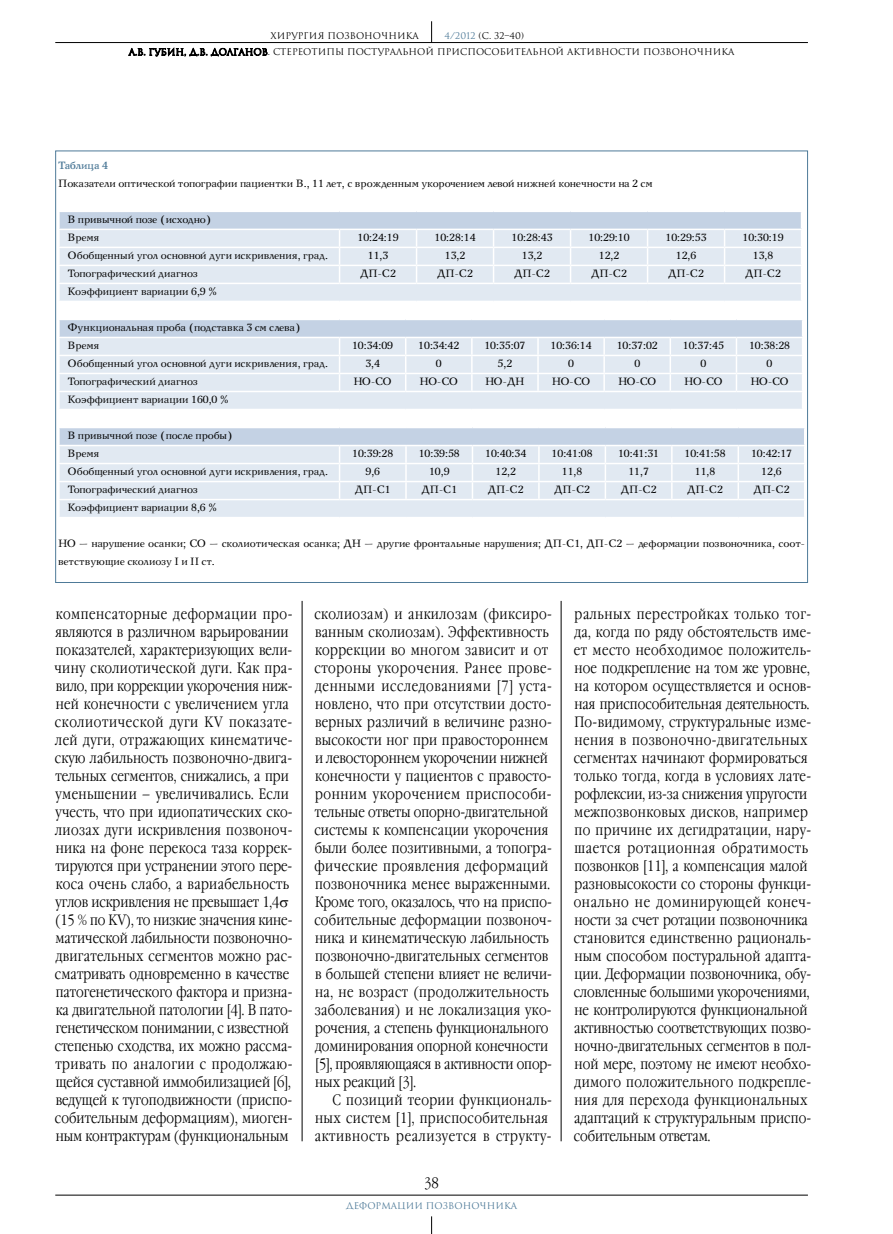
<style>
.page{position:relative;width:893px;height:1234px;background:#fff}
.page>*{position:absolute;margin:0;border:0;box-sizing:border-box;transform-origin:0 0}
.t1{font:300 15px/18px "Garamond Narrow C";letter-spacing:.01em;color:#000}
.t2{font:300 15px/18px "Garamond Narrow C";letter-spacing:.03em;color:#000}
.t3{font:10.5px/18px "New Journal C";color:#000}
.t4{font:10.5px "New Journal C";letter-spacing:-.02em;color:#000}
.t5{font:10.5px/18px "New Journal C";letter-spacing:-.025em;color:#000}
.t6{font:700 10.5px "New Journal C";letter-spacing:-.015em;color:#4e7a98}
.t7{font:9px/15.9px "Romul";color:#000}
.t8{font:9px "Romul";color:#4e7a98}
.s1{color:#4e7a98}
</style>
<div class="page">
<hr style="left:55px;top:1194px;width:753px;height:1px;background:#000">
<svg style="left:431px;top:1216px;width:1px;height:17px"></svg>
<hr style="left:55px;top:42px;width:753px;height:1px;background:#000">
<svg style="left:431px;top:21px;width:1px;height:21px"></svg>
<svg style="left:128px;top:48px;width:139px;height:9px"></svg>
<hr style="left:302px;top:600px;width:1px;height:540px;background:#000">
<hr style="left:561px;top:600px;width:1px;height:540px;background:#000">
<svg style="left:55px;top:150px;width:753px;height:433px"></svg>
<p class="t7" style="left:444px;top:28px;width:81px"><span class="s1">4/2012</span> (С. 32–40)</p>
<p class="t7" style="left:129px;top:28px;width:607px;text-indent:142px">ХИРУРГИЯ ПОЗВОНОЧНИКА<br>А.В. Губин, Д.В. Долганов. Стереотипы постуральной приспособительной активности позвоночника</p>
<p class="t6" style="left:58px;top:158px;width:51px">Таблица 4</p>
<p class="t4" style="left:58px;top:177px;width:596px">Показатели оптической топографии пациентки В., 11 лет, с врожденным укорочением левой нижней конечности на 2 см</p>
<p class="t5" style="left:67px;top:210px;width:146px">В привычной позе (исходно)<br>Время</p>
<p class="t3" style="left:358px;top:228px;width:43px">10:24:19</p>
<p class="t3" style="left:435px;top:228px;width:43px">10:28:14</p>
<p class="t3" style="left:512px;top:228px;width:43px">10:28:43</p>
<p class="t3" style="left:588px;top:228px;width:43px">10:29:10</p>
<p class="t3" style="left:665px;top:228px;width:43px">10:29:53</p>
<p class="t3" style="left:742px;top:228px;width:43px">10:30:19</p>
<p class="t3" style="left:67px;top:246px;width:262px">Обобщенный угол основной дуги искривления, град.</p>
<p class="t3" style="left:368px;top:246px;width:22px">11,3</p>
<p class="t3" style="left:445px;top:246px;width:22px">13,2</p>
<p class="t3" style="left:522px;top:246px;width:22px">13,2</p>
<p class="t3" style="left:599px;top:246px;width:22px">12,2</p>
<p class="t3" style="left:676px;top:246px;width:22px">12,6</p>
<p class="t3" style="left:753px;top:246px;width:22px">13,8</p>
<p class="t5" style="left:67px;top:264px;width:132px">Топографический диагноз</p>
<p class="t3" style="left:360px;top:264px;width:37px">ДП-С2</p>
<p class="t3" style="left:437px;top:264px;width:37px">ДП-С2</p>
<p class="t3" style="left:514px;top:264px;width:37px">ДП-С2</p>
<p class="t3" style="left:591px;top:264px;width:37px">ДП-С2</p>
<p class="t3" style="left:668px;top:264px;width:37px">ДП-С2</p>
<p class="t3" style="left:745px;top:264px;width:37px">ДП-С2</p>
<p class="t3" style="left:67px;top:282px;width:151px">Коэффициент вариации 6,9 %</p>
<p class="t3" style="left:67px;top:318px;width:235px">Функциональная проба (подставка 3 см слева)<br>Время</p>
<p class="t3" style="left:352px;top:336px;width:43px">10:34:09</p>
<p class="t3" style="left:418px;top:336px;width:43px">10:34:42</p>
<p class="t3" style="left:484px;top:336px;width:43px">10:35:07</p>
<p class="t3" style="left:551px;top:336px;width:43px">10:36:14</p>
<p class="t3" style="left:617px;top:336px;width:43px">10:37:02</p>
<p class="t3" style="left:683px;top:336px;width:43px">10:37:45</p>
<p class="t3" style="left:749px;top:336px;width:43px">10:38:28</p>
<p class="t3" style="left:67px;top:354px;width:262px">Обобщенный угол основной дуги искривления, град.</p>
<p class="t3" style="left:365px;top:354px;width:16px">3,4</p>
<p class="t3" style="left:436px;top:354px;width:7px">0</p>
<p class="t3" style="left:498px;top:354px;width:16px">5,2</p>
<p class="t3" style="left:568px;top:354px;width:7px">0</p>
<p class="t3" style="left:634px;top:354px;width:7px">0</p>
<p class="t3" style="left:700px;top:354px;width:7px">0</p>
<p class="t3" style="left:767px;top:354px;width:7px">0</p>
<p class="t5" style="left:67px;top:372px;width:132px">Топографический диагноз</p>
<p class="t3" style="left:353px;top:372px;width:40px">НО-СО</p>
<p class="t3" style="left:420px;top:372px;width:40px">НО-СО</p>
<p class="t3" style="left:485px;top:372px;width:41px">НО-ДН</p>
<p class="t3" style="left:552px;top:372px;width:40px">НО-СО</p>
<p class="t3" style="left:618px;top:372px;width:40px">НО-СО</p>
<p class="t3" style="left:684px;top:372px;width:40px">НО-СО</p>
<p class="t3" style="left:750px;top:372px;width:40px">НО-СО</p>
<p class="t3" style="left:67px;top:390px;width:163px">Коэффициент вариации 160,0 %</p>
<p class="t3" style="left:67px;top:426px;width:167px">В привычной позе (после пробы)<br>Время</p>
<p class="t3" style="left:352px;top:444px;width:43px">10:39:28</p>
<p class="t3" style="left:419px;top:444px;width:43px">10:39:58</p>
<p class="t3" style="left:485px;top:444px;width:43px">10:40:34</p>
<p class="t3" style="left:552px;top:444px;width:43px">10:41:08</p>
<p class="t3" style="left:618px;top:444px;width:43px">10:41:31</p>
<p class="t3" style="left:685px;top:444px;width:43px">10:41:58</p>
<p class="t3" style="left:751px;top:444px;width:43px">10:42:17</p>
<p class="t3" style="left:67px;top:462px;width:262px">Обобщенный угол основной дуги искривления, град.</p>
<p class="t3" style="left:365px;top:462px;width:16px">9,6</p>
<p class="t3" style="left:429px;top:462px;width:22px">10,9</p>
<p class="t3" style="left:495px;top:462px;width:22px">12,2</p>
<p class="t3" style="left:562px;top:462px;width:22px">11,8</p>
<p class="t3" style="left:628px;top:462px;width:22px">11,7</p>
<p class="t3" style="left:695px;top:462px;width:22px">11,8</p>
<p class="t3" style="left:761px;top:462px;width:22px">12,6</p>
<p class="t5" style="left:67px;top:480px;width:132px">Топографический диагноз</p>
<p class="t3" style="left:355px;top:480px;width:37px">ДП-С1</p>
<p class="t3" style="left:421px;top:480px;width:37px">ДП-С1</p>
<p class="t3" style="left:488px;top:480px;width:37px">ДП-С2</p>
<p class="t3" style="left:554px;top:480px;width:37px">ДП-С2</p>
<p class="t3" style="left:621px;top:480px;width:37px">ДП-С2</p>
<p class="t3" style="left:687px;top:480px;width:37px">ДП-С2</p>
<p class="t3" style="left:754px;top:480px;width:37px">ДП-С2</p>
<p class="t3" style="left:67px;top:498px;width:151px">Коэффициент вариации 8,6 %</p>
<p class="t3" style="left:58px;top:534px;width:748px">НО – нарушение осанки; СО – сколиотическая осанка; ДН – другие фронтальные нарушения; ДП-С1, ДП-С2 – деформации позвоночника, соот&shy;ветствующие сколиозу I и II ст.</p>
<p class="t1" style="left:54px;top:605px;width:240px">компенсаторные деформации про&shy;являются в различном варьировании показателей, характеризующих вели&shy;чину сколиотической дуги. Как пра&shy;вило, при коррекции укорочения ниж&shy;ней конечности с увеличением угла сколиотической дуги KV показате&shy;лей дуги, отражающих кинематиче&shy;скую лабильность позвоночно-двига&shy;тельных сегментов, снижались, а при уменьшении – увеличивались. Если учесть, что при идиопатических ско&shy;лиозах дуги искривления позвоноч&shy;ника на фоне перекоса таза коррек&shy;тируются при устранении этого пере&shy;коса очень слабо, а вариабельность углов искривления не превышает 1,4 (15 % по KV), то низкие значения кине&shy;матической лабильности позвоночно&shy;двигательных сегментов можно рас&shy;сматривать одновременно в качестве патогенетического фактора и призна&shy;ка двигательной патологии [4]. В пато&shy;генетическом понимании, с известной степенью сходства, их можно рассма&shy;тривать по аналогии с продолжаю&shy;щейся суставной иммобилизацией [6], ведущей к тугоподвижности (приспо&shy;собительным деформациям), миоген&shy;ным контрактурам (функциональным</p>
<p class="t1" style="left:314px;top:605px;width:239px">сколиозам) и анкилозам (фиксиро&shy;ванным сколиозам). Эффективность коррекции во многом зависит и от стороны укорочения. Ранее прове&shy;денными исследованиями [7] уста&shy;новлено, что при отсутствии досто&shy;верных различий в величине разно&shy;высокости ног при правостороннем и левостороннем укорочении нижней конечности у пациентов с правосто&shy;ронним укорочением приспособи&shy;тельные ответы опорно-двигательной системы к компенсации укорочения были более позитивными, а топогра&shy;фические проявления деформаций позвоночника менее выраженными.<br>Кроме того, оказалось, что на приспо&shy;собительные деформации позвоноч&shy;ника и кинематическую лабильность позвоночно-двигательных сегментов в большей степени влияет не величи&shy;на, не возраст (продолжительность заболевания) и не локализация уко&shy;рочения, а степень функционального доминирования опорной конечности [5], проявляющаяся в активности опор&shy;ных реакций [3].</p>
<p class="t2" style="left:315px;top:1091px;width:239px;text-indent:18px">С позиций теории функциональ&shy;ных систем [1], приспособительная активность реализуется в структу-</p>
<p class="t1" style="left:424px;top:1173px;width:16px">38</p>
<p class="t8" style="left:346px;top:1200px;width:173px">Деформации позвоночника</p>
<p class="t1" style="left:574px;top:605px;width:239px">ральных перестройках только тог&shy;да, когда по ряду обстоятельств име&shy;ет место необходимое положитель&shy;ное подкрепление на том же уровне, на котором осуществляется и основ&shy;ная приспособительная деятельность.<br>По-видимому, структуральные изме&shy;нения в позвоночно-двигательных сегментах начинают формироваться только тогда, когда в условиях лате&shy;рофлексии, из-за снижения упругости межпозвонковых дисков, например по причине их дегидратации, нару&shy;шается ротационная обратимость позвонков [11], а компенсация малой разновысокости со стороны функци&shy;онально не доминирующей конеч&shy;ности за счет ротации позвоночника становится единственно рациональ&shy;ным способом постуральной адапта&shy;ции. Деформации позвоночника, обу&shy;словленные большими укорочениями, не контролируются функциональной активностью соответствующих позво&shy;ночно-двигательных сегментов в пол&shy;ной мере, поэтому не имеют необхо&shy;димого положительного подкрепле&shy;ния для перехода функциональных адаптаций к структуральным приспо&shy;собительным ответам.</p>
</div>
